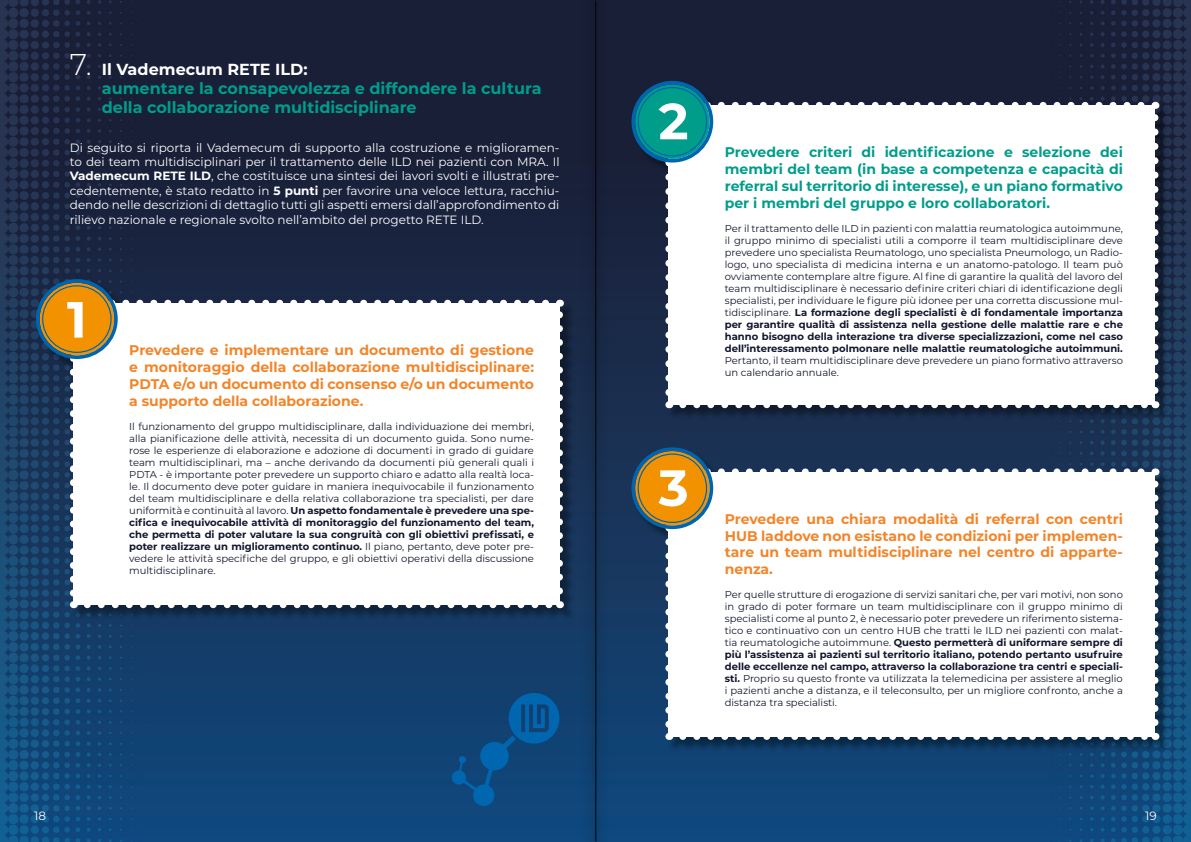
<style>
.page{position:relative;width:1191px;height:842px;background:#fff}
.page>*{position:absolute;margin:0;border:0;box-sizing:border-box;transform-origin:0 0}
.t1{font:700 50.8px "Montserrat";color:#fff}
.t2{font:700 16px/19.2px "Montserrat";color:#009d8b}
.t3{font:700 14px/16.8px "Montserrat";color:#f28529;text-align:justify}
.t4{font:700 14px/16.8px "Montserrat";color:#009d8b;text-align:justify}
.t5{font:12px/14.4px "Montserrat";color:#fff;text-align:justify}
.t6{font:10px/12px "Montserrat";color:#11162d;text-align:justify}
.s1{font-weight:300;font-size:30px;color:#fff}
.s2{color:#fff}
.s3{font-weight:700}
</style>
<div class="page">
<img style="left:0;top:0;width:1191px;height:842px">
<div style="left:37px;top:280px;width:538px;height:340px;background:#000;opacity:.4"></div>
<div style="left:73px;top:303px;width:486px;height:302px;background:#fff"></div>
<svg style="left:87px;top:605px;width:465px;height:3px"></svg>
<svg style="left:109px;top:300px;width:436px;height:7px"></svg>
<svg style="left:70px;top:358px;width:7px;height:250px"></svg>
<svg style="left:556px;top:300px;width:7px;height:291px"></svg>
<div style="left:40px;top:283px;width:74px;height:72px;background:#f39200;border-radius:50%"></div>
<div style="left:36px;top:279px;width:82px;height:80px;border:4px solid #0065b1;border-radius:50%"></div>
<div style="left:42px;top:285px;width:70px;height:68px;border:1px solid #0065b1;border-radius:50%"></div>
<div style="left:633px;top:82px;width:538px;height:339px;background:#000;opacity:.4"></div>
<div style="left:669px;top:105px;width:486px;height:300px;background:#fff"></div>
<svg style="left:683px;top:405px;width:465px;height:3px"></svg>
<svg style="left:704px;top:102px;width:437px;height:7px"></svg>
<svg style="left:665px;top:162px;width:7px;height:246px"></svg>
<svg style="left:1151px;top:102px;width:7px;height:288px"></svg>
<div style="left:635px;top:84px;width:74px;height:75px;background:#009d8b;border-radius:50%"></div>
<div style="left:631px;top:81px;width:82px;height:82px;border:4px solid #0065b1;border-radius:50%"></div>
<div style="left:637px;top:87px;width:70px;height:69px;border:1px solid #0065b1;border-radius:50%"></div>
<div style="left:633px;top:449px;width:538px;height:303px;background:#000;opacity:.4"></div>
<div style="left:669px;top:472px;width:486px;height:264px;background:#fff"></div>
<svg style="left:683px;top:736px;width:465px;height:4px"></svg>
<svg style="left:703px;top:468px;width:438px;height:7px"></svg>
<svg style="left:665px;top:528px;width:7px;height:212px"></svg>
<svg style="left:1151px;top:468px;width:7px;height:254px"></svg>
<div style="left:635px;top:451px;width:74px;height:74px;background:#f39200;border-radius:50%"></div>
<div style="left:631px;top:447px;width:82px;height:82px;border:4px solid #0065b1;border-radius:50%"></div>
<div style="left:637px;top:453px;width:70px;height:70px;border:1px solid #0065b1;border-radius:50%"></div>
<svg style="left:452px;top:693px;width:107px;height:113px;background:#0c4b82"></svg>
<img style="left:581px;top:0;width:28px;height:841px">
<hr style="left:595px;top:0;width:1px;height:841px;background:#000">
<h2 class="t2" style="left:102px;top:59px;width:441px;text-indent:-32px"><span class="s1">7.</span> <span class="s2">Il Vademecum RETE ILD:<br></span>aumentare la consapevolezza e diffondere la cultura della collaborazione multidisciplinare</h2>
<p class="t5" style="left:70px;top:140px;width:491px">Di seguito si riporta il Vademecum di supporto alla costruzione e miglioramen&shy;to dei team multidisciplinari per il trattamento delle ILD nei pazienti con MRA. Il <span class="s3">Vademecum RETE ILD</span>, che costituisce una sintesi dei lavori svolti e illustrati pre&shy;cedentemente, è stato redatto in <span class="s3">5 punti</span> per favorire una veloce lettura, racchiu&shy;dendo nelle descrizioni di dettaglio tutti gli aspetti emersi dall’approfondimento di rilievo nazionale e regionale svolto nell’ambito del progetto RETE ILD.</p>
<h1 class="t1" style="left:67px;top:283px;width:21px">1</h1>
<h3 class="t3" style="left:129px;top:341px;width:406px">Prevedere e implementare un documento di gestione e monitoraggio della collaborazione multidisciplinare:<br>PDTA e/o un documento di consenso e/o un documento a supporto della collaborazione.</h3>
<p class="t6" style="left:129px;top:420px;width:406px">Il funzionamento del gruppo multidisciplinare, dalla individuazione dei membri, alla pianificazione delle attività, necessita di un documento guida. Sono nume&shy;rose le esperienze di elaborazione e adozione di documenti in grado di guidare team multidisciplinari, ma – anche derivando da documenti più generali quali i PDTA - è importante poter prevedere un supporto chiaro e adatto alla realtà loca&shy;le. Il documento deve poter guidare in maniera inequivocabile il funzionamento del team multidisciplinare e della relativa collaborazione tra specialisti, per dare uniformità e continuità al lavoro. <span class="s3">Un aspetto fondamentale è prevedere una spe&shy;cifica e inequivocabile attività di monitoraggio del funzionamento del team, che permetta di poter valutare la sua congruità con gli obiettivi prefissati, e poter realizzare un miglioramento continuo.</span> Il piano, pertanto, deve poter pre&shy;vedere le attività specifiche del gruppo, e gli obiettivi operativi della discussione multidisciplinare.</p>
<h1 class="t1" style="left:658px;top:85px;width:31px">2</h1>
<h3 class="t4" style="left:725px;top:143px;width:400px">Prevedere criteri di identificazione e selezione dei membri del team (in base a competenza e capacità di referral sul territorio di interesse), e un piano formativo per i membri del gruppo e loro collaboratori.</h3>
<p class="t6" style="left:725px;top:222px;width:400px">Per il trattamento delle ILD in pazienti con malattia reumatologica autoimmune, il gruppo minimo di specialisti utili a comporre il team multidisciplinare deve prevedere uno specialista Reumatologo, uno specialista Pneumologo, un Radio&shy;logo, uno specialista di medicina interna e un anatomo-patologo. Il team può ovviamente contemplare altre figure. Al fine di garantire la qualità del lavoro del team multidisciplinare è necessario definire criteri chiari di identificazione degli specialisti, per individuare le figure più idonee per una corretta discussione mul&shy;tidisciplinare. <span class="s3">La formazione degli specialisti è di fondamentale importanza per garantire qualità di assistenza nella gestione delle malattie rare e che hanno bisogno della interazione tra diverse specializzazioni, come nel caso dell’interessamento polmonare nelle malattie reumatologiche autoimmuni.</span></p>
<p class="t6" style="left:725px;top:354px;width:400px">Pertanto, il team multidisciplinare deve prevedere un piano formativo attraverso un calendario annuale.</p>
<h1 class="t1" style="left:658px;top:451px;width:32px">3</h1>
<h3 class="t3" style="left:725px;top:510px;width:400px">Prevedere una chiara modalità di referral con centri HUB laddove non esistano le condizioni per implemen&shy;tare un team multidisciplinare nel centro di apparte&shy;nenza.</h3>
<p class="t6" style="left:725px;top:588px;width:400px">Per quelle strutture di erogazione di servizi sanitari che, per vari motivi, non sono in grado di poter formare un team multidisciplinare con il gruppo minimo di specialisti come al punto 2, è necessario poter prevedere un riferimento sistema&shy;tico e continuativo con un centro HUB che tratti le ILD nei pazienti con malat&shy;tia reumatologiche autoimmune. <span class="s3">Questo permetterà di uniformare sempre di più l’assistenza ai pazienti sul territorio italiano, potendo pertanto usufruire delle eccellenze nel campo, attraverso la collaborazione tra centri e speciali&shy;sti.</span> Proprio su questo fronte va utilizzata la telemedicina per assistere al meglio i pazienti anche a distanza, e il teleconsulto, per un migliore confronto, anche a distanza tra specialisti.</p>
<p class="t5" style="left:34px;top:808px;width:13px">18</p>
<p class="t5" style="left:1145px;top:808px;width:13px">19</p>
</div>
